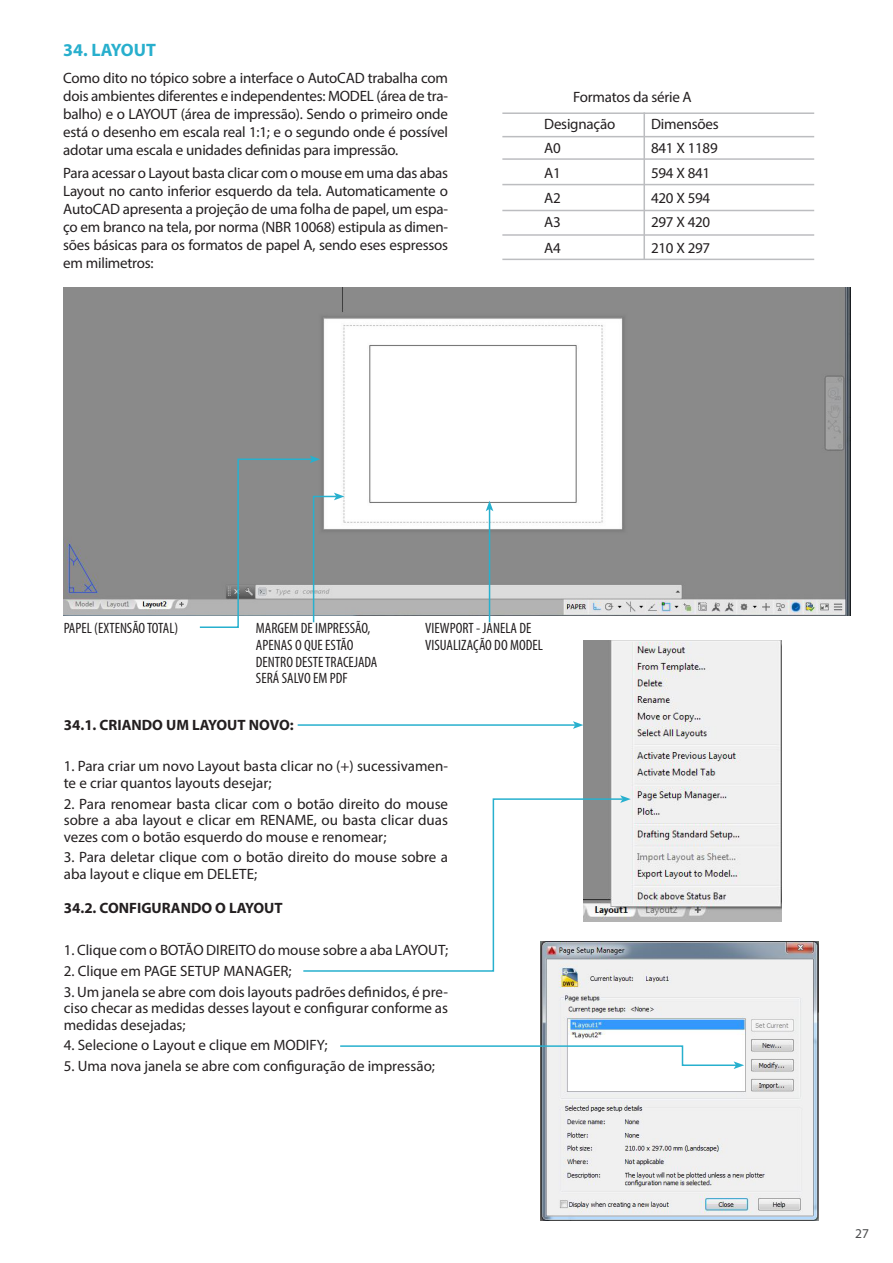
<style>
.page{position:relative;width:893px;height:1263px;background:#fff}
.page>*{position:absolute;margin:0;border:0;box-sizing:border-box;transform-origin:0 0}
.t1{font:700 18px "Myriad Pro";color:#28afcd}
.t2{font:15px/18px "Myriad Pro";color:#231f20;text-align:justify}
.t3{font:condensed 15px/16.5px "Myriad Pro";color:#231f20}
.t4{font:700 15px "Myriad Pro";color:#231f20}
.t5{font:13.5px "Myriad Pro";color:#4b4c4d}
</style>
<div class="page">
<hr style="left:502px;top:112px;width:312px;height:2px;background:#bcbdc0">
<hr style="left:502px;top:136px;width:312px;height:1px;background:#bcbdc0">
<hr style="left:502px;top:158px;width:312px;height:2px;background:#bcbdc0">
<hr style="left:502px;top:184px;width:312px;height:1px;background:#bcbdc0">
<hr style="left:502px;top:210px;width:312px;height:1px;background:#bcbdc0">
<hr style="left:502px;top:234px;width:312px;height:2px;background:#bcbdc0">
<hr style="left:502px;top:259px;width:312px;height:1px;background:#bcbdc0">
<hr style="left:643px;top:112px;width:2px;height:147px;background:#bcbdc0">
<img style="left:64px;top:287px;width:786px;height:328px">
<img style="left:583px;top:640px;width:198px;height:282px">
<img style="left:540px;top:941px;width:279px;height:279px">
<svg style="left:198px;top:455px;width:146px;height:173px"></svg>
<hr style="left:489px;top:509px;width:1px;height:113px;background:#27b0ce">
<svg style="left:486px;top:501px;width:7px;height:10px"></svg>
<hr style="left:298px;top:724px;width:277px;height:2px;background:#27b0ce">
<svg style="left:573px;top:721px;width:10px;height:8px"></svg>
<svg style="left:303px;top:798px;width:321px;height:174px"></svg>
<svg style="left:620px;top:795px;width:11px;height:8px"></svg>
<svg style="left:340px;top:1044px;width:404px;height:25px"></svg>
<p class="t1" style="left:63px;top:38px;width:94px">34. LAYOUT</p>
<p class="t2" style="left:63px;top:69px;width:386px">Como dito no tópico sobre a interface o AutoCAD trabalha com dois ambientes diferentes e independentes: MODEL (área de tra&shy;balho) e o LAYOUT (área de impressão). Sendo o primeiro onde está o desenho em escala real 1:1; e o segundo onde é possível adotar uma escala e unidades definidas para impressão.</p>
<p class="t2" style="left:63px;top:163px;width:386px">Para acessar o Layout basta clicar com o mouse em uma das abas Layout no canto inferior esquerdo da tela. Automaticamente o AutoCAD apresenta a projeção de uma folha de papel, um espa&shy;ço em branco na tela, por norma (NBR 10068) estipula as dimen&shy;sões básicas para os formatos de papel A, sendo eses espressos em milimetros:</p>
<p class="t2" style="left:651px;top:83px;width:69px;line-height:26.7px;text-indent:-78px">Formatos da série A<br>Dimensões</p>
<p class="t2" style="left:651px;top:138px;width:68px">841 X 1189</p>
<p class="t2" style="left:544px;top:114px;width:73px">Designação</p>
<p class="t2" style="left:544px;top:138px;width:18px">A0</p>
<p class="t2" style="left:544px;top:164px;width:18px">A1</p>
<p class="t2" style="left:651px;top:164px;width:61px">594 X 841</p>
<p class="t2" style="left:544px;top:189px;width:18px">A2</p>
<p class="t2" style="left:651px;top:189px;width:61px">420 X 594</p>
<p class="t2" style="left:544px;top:213px;width:18px">A3</p>
<p class="t2" style="left:651px;top:213px;width:61px">297 X 420</p>
<p class="t2" style="left:544px;top:239px;width:18px">A4</p>
<p class="t2" style="left:651px;top:239px;width:61px">210 X 297</p>
<p class="t3" style="left:64px;top:620px;width:116px">PAPEL (EXTENSÃO TOTAL)</p>
<p class="t3" style="left:256px;top:620px;width:123px">MARGEM DE IMPRESSÃO,<br>APENAS O QUE ESTÃO<br>DENTRO DESTE TRACEJADA<br>SERÁ SALVO EM PDF</p>
<p class="t3" style="left:425px;top:620px;width:119px">VIEWPORT - JANELA DE<br>VISUALIZAÇÃO DO MODEL</p>
<p class="t4" style="left:64px;top:715px;width:232px">34.1. CRIANDO UM LAYOUT NOVO:</p>
<p class="t2" style="left:64px;top:758px;width:386px;line-height:16.5px">1. Para criar um novo Layout basta clicar no (+) sucessivamen&shy;te e criar quantos layouts desejar;</p>
<p class="t2" style="left:64px;top:795px;width:386px;line-height:16.5px">2. Para renomear basta clicar com o botão direito do mouse sobre a aba layout e clicar em RENAME, ou basta clicar duas vezes com o botão esquerdo do mouse e renomear;</p>
<p class="t2" style="left:64px;top:849px;width:386px;line-height:16.5px">3. Para deletar clique com o botão direito do mouse sobre a aba layout e clique em DELETE;</p>
<p class="t4" style="left:64px;top:899px;width:220px">34.2. CONFIGURANDO O LAYOUT</p>
<p class="t2" style="left:64px;top:941px;width:386px">1. Clique com o BOTÃO DIREITO do mouse sobre a aba LAYOUT;</p>
<p class="t2" style="left:64px;top:961px;width:229px">2. Clique em PAGE SETUP MANAGER;</p>
<p class="t2" style="left:64px;top:983px;width:386px;line-height:16.5px">3. Um janela se abre com dois layouts padrões definidos, é pre&shy;ciso checar as medidas desses layout e configurar conforme as medidas desejadas;</p>
<p class="t2" style="left:64px;top:1036px;width:265px">4. Selecione o Layout e clique em MODIFY;</p>
<p class="t2" style="left:64px;top:1057px;width:373px">5. Uma nova janela se abre com configuração de impressão;</p>
<p class="t5" style="left:855px;top:1225px;width:15px">27</p>
</div>
